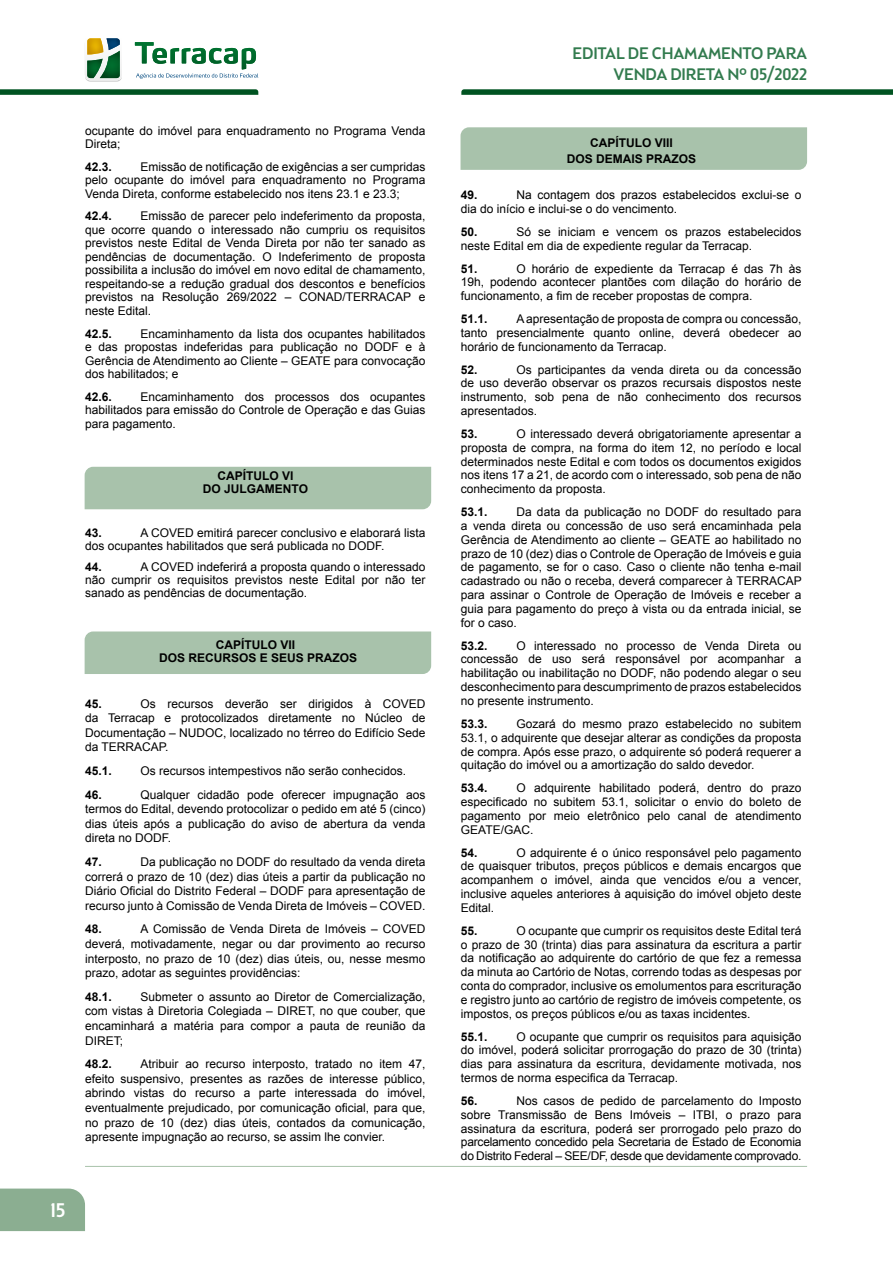
<style>
.page{position:relative;width:893px;height:1263px;background:#fff}
.page>*{position:absolute;margin:0;border:0;box-sizing:border-box;transform-origin:0 0}
.t1{font:500 19.5px "Brooklyn Samuels Five";color:#fff}
.t2{font:500 16.5px/20.4px "Brooklyn Samuels Five";letter-spacing:-.01em;color:#327b4e;text-align:right}
.t3{font:12px/13.8px "Arial";color:#000;text-align:justify}
.t4{font:700 12px/12.8px "Arial";color:#000;text-align:center}
</style>
<div class="page">
<div style="left:0;top:1188px;width:85px;height:43px;background:#8bae91"></div>
<svg style="left:0;top:89px;width:258px;height:6px;background:#146032"></svg>
<svg style="left:461px;top:89px;width:432px;height:6px;background:#146032"></svg>
<svg style="left:85px;top:38px;width:37px;height:44px"></svg>
<img style="left:87px;top:59px;width:16px;height:19px">
<svg style="left:135px;top:42px;width:123px;height:37px"></svg>
<hr style="left:85px;top:1166px;width:722px;height:1px;background:#a8c2ab">
<div style="left:460px;top:127px;width:347px;height:43px;background:#a8c2ab"></div>
<div style="left:85px;top:467px;width:346px;height:42px;background:#a8c2ab"></div>
<div style="left:85px;top:631px;width:346px;height:43px;background:#a8c2ab"></div>
<p class="t3" style="left:85px;top:124px;width:342px">ocupante do imóvel para enquadramento no Programa Venda<br>Direta;</p>
<p class="t4" style="left:85px;top:160px;width:28px">42.3.</p>
<p class="t3" style="left:85px;top:160px;width:342px;text-indent:56px">Emissão de notificação de exigências a ser cumpridas pelo ocupante do imóvel para enquadramento no Programa Venda Direta, conforme estabelecido nos itens 23.1 e 23.3;</p>
<p class="t4" style="left:85px;top:210px;width:28px">42.4.</p>
<p class="t3" style="left:85px;top:209px;width:342px;text-indent:56px">Emissão de parecer pelo indeferimento da proposta, que ocorre quando o interessado não cumpriu os requisitos previstos neste Edital de Venda Direta por não ter sanado as pendências de documentação. O Indeferimento de proposta possibilita a inclusão do imóvel em novo edital de chamamento, respeitando-se a redução gradual dos descontos e benefícios previstos na Resolução 269/2022 – CONAD/TERRACAP e neste Edital.</p>
<p class="t4" style="left:85px;top:327px;width:28px">42.5.</p>
<p class="t3" style="left:85px;top:327px;width:342px;text-indent:56px">Encaminhamento da lista dos ocupantes habilitados e das propostas indeferidas para publicação no DODF e à Gerência de Atendimento ao Cliente – GEATE para convocação dos habilitados; e</p>
<p class="t4" style="left:85px;top:390px;width:28px">42.6.</p>
<p class="t3" style="left:85px;top:390px;width:342px;text-indent:56px">Encaminhamento dos processos dos ocupantes habilitados para emissão do Controle de Operação e das Guias para pagamento.</p>
<p class="t4" style="left:203px;top:470px;width:107px">CAPÍTULO VI<br>DO JULGAMENTO</p>
<p class="t4" style="left:85px;top:526px;width:18px">43.</p>
<p class="t3" style="left:85px;top:526px;width:342px;line-height:12.8px;text-indent:56px">A COVED emitirá parecer conclusivo e elaborará lista dos ocupantes habilitados que será publicada no DODF.</p>
<p class="t4" style="left:85px;top:561px;width:18px">44.</p>
<p class="t3" style="left:85px;top:561px;width:342px;line-height:12.8px;text-indent:56px">A COVED indeferirá a proposta quando o interessado não cumprir os requisitos previstos neste Edital por não ter sanado as pendências de documentação.</p>
<p class="t4" style="left:159px;top:639px;width:200px">CAPÍTULO VII<br>DOS RECURSOS E SEUS PRAZOS</p>
<p class="t4" style="left:85px;top:697px;width:18px">45.</p>
<p class="t3" style="left:85px;top:696px;width:342px;line-height:14.5px;text-indent:56px">Os recursos deverão ser dirigidos à COVED da Terracap e protocolizados diretamente no Núcleo de Documentação – NUDOC, localizado no térreo do Edifício Sede da TERRACAP.</p>
<p class="t4" style="left:85px;top:765px;width:28px">45.1.</p>
<p class="t3" style="left:141px;top:764px;width:267px">Os recursos intempestivos não serão conhecidos.</p>
<p class="t4" style="left:85px;top:788px;width:18px">46.</p>
<p class="t3" style="left:85px;top:787px;width:342px;line-height:14.5px;text-indent:56px">Qualquer cidadão pode oferecer impugnação aos termos do Edital, devendo protocolizar o pedido em até 5 (cinco) dias úteis após a publicação do aviso de abertura da venda direta no DODF.</p>
<p class="t4" style="left:85px;top:856px;width:18px">47.</p>
<p class="t3" style="left:85px;top:855px;width:342px;line-height:14.5px;text-indent:56px">Da publicação no DODF do resultado da venda direta correrá o prazo de 10 (dez) dias úteis a partir da publicação no Diário Oficial do Distrito Federal – DODF para apresentação de recurso junto à Comissão de Venda Direta de Imóveis – COVED.</p>
<p class="t4" style="left:85px;top:923px;width:18px">48.</p>
<p class="t3" style="left:85px;top:922px;width:342px;line-height:14.5px;text-indent:56px">A Comissão de Venda Direta de Imóveis – COVED deverá, motivadamente, negar ou dar provimento ao recurso interposto, no prazo de 10 (dez) dias úteis, ou, nesse mesmo prazo, adotar as seguintes providências:</p>
<p class="t4" style="left:85px;top:990px;width:28px">48.1.</p>
<p class="t3" style="left:85px;top:989px;width:342px;line-height:14.5px;text-indent:56px">Submeter o assunto ao Diretor de Comercialização, com vistas à Diretoria Colegiada – DIRET, no que couber, que encaminhará a matéria para compor a pauta de reunião da DIRET;</p>
<p class="t4" style="left:85px;top:1058px;width:28px">48.2.</p>
<p class="t3" style="left:85px;top:1057px;width:342px;line-height:14.5px;text-indent:56px">Atribuir ao recurso interposto, tratado no item 47, efeito suspensivo, presentes as razões de interesse público, abrindo vistas do recurso a parte interessada do imóvel, eventualmente prejudicado, por comunicação oficial, para que, no prazo de 10 (dez) dias úteis, contados da comunicação, apresente impugnação ao recurso, se assim lhe convier.</p>
<h1 class="t1" style="left:51px;top:1199px;width:16px">15</h1>
<h2 class="t2" style="left:573px;top:45px;width:236px">EDITAL DE CHAMAMENTO PARA<br>VENDA DIRETA Nº 05/2022</h2>
<p class="t4" style="left:567px;top:135px;width:131px;line-height:15.9px">CAPÍTULO VIII<br>DOS DEMAIS PRAZOS</p>
<p class="t4" style="left:461px;top:189px;width:18px">49.</p>
<p class="t3" style="left:461px;top:188px;width:342px;text-indent:56px">Na contagem dos prazos estabelecidos exclui-se o dia do início e inclui-se o do vencimento.</p>
<p class="t4" style="left:461px;top:226px;width:18px">50.</p>
<p class="t3" style="left:461px;top:225px;width:342px;text-indent:56px">Só se iniciam e vencem os prazos estabelecidos neste Edital em dia de expediente regular da Terracap.</p>
<p class="t4" style="left:461px;top:262px;width:18px">51.</p>
<p class="t3" style="left:461px;top:262px;width:342px;text-indent:56px">O horário de expediente da Terracap é das 7h às 19h, podendo acontecer plantões com dilação do horário de funcionamento, a fim de receber propostas de compra.</p>
<p class="t4" style="left:461px;top:313px;width:28px">51.1.</p>
<p class="t3" style="left:461px;top:312px;width:342px;text-indent:56px">A apresentação de proposta de compra ou concessão, tanto presencialmente quanto online, deverá obedecer ao horário de funcionamento da Terracap.</p>
<p class="t4" style="left:461px;top:363px;width:18px">52.</p>
<p class="t3" style="left:461px;top:363px;width:342px;text-indent:56px">Os participantes da venda direta ou da concessão de uso deverão observar os prazos recursais dispostos neste instrumento, sob pena de não conhecimento dos recursos apresentados.</p>
<p class="t4" style="left:461px;top:428px;width:18px">53.</p>
<p class="t3" style="left:461px;top:427px;width:342px;text-indent:56px">O interessado deverá obrigatoriamente apresentar a proposta de compra, na forma do item 12, no período e local determinados neste Edital e com todos os documentos exigidos nos itens 17 a 21, de acordo com o interessado, sob pena de não conhecimento da proposta.</p>
<p class="t4" style="left:461px;top:506px;width:28px">53.1.</p>
<p class="t3" style="left:461px;top:505px;width:342px;text-indent:56px">Da data da publicação no DODF do resultado para a venda direta ou concessão de uso será encaminhada pela Gerência de Atendimento ao cliente – GEATE ao habilitado no prazo de 10 (dez) dias o Controle de Operação de Imóveis e guia de pagamento, se for o caso. Caso o cliente não tenha e-mail cadastrado ou não o receba, deverá comparecer à TERRACAP para assinar o Controle de Operação de Imóveis e receber a guia para pagamento do preço à vista ou da entrada inicial, se for o caso.</p>
<p class="t4" style="left:461px;top:639px;width:28px">53.2.</p>
<p class="t3" style="left:461px;top:639px;width:342px;text-indent:56px">O interessado no processo de Venda Direta ou concessão de uso será responsável por acompanhar a habilitação ou inabilitação no DODF, não podendo alegar o seu desconhecimento para descumprimento de prazos estabelecidos no presente instrumento.</p>
<p class="t4" style="left:461px;top:718px;width:28px">53.3.</p>
<p class="t3" style="left:461px;top:717px;width:342px;text-indent:56px">Gozará do mesmo prazo estabelecido no subitem 53.1, o adquirente que desejar alterar as condições da proposta de compra. Após esse prazo, o adquirente só poderá requerer a quitação do imóvel ou a amortização do saldo devedor.</p>
<p class="t4" style="left:461px;top:782px;width:28px">53.4.</p>
<p class="t3" style="left:461px;top:781px;width:342px;text-indent:56px">O adquirente habilitado poderá, dentro do prazo especificado no subitem 53.1, solicitar o envio do boleto de pagamento por meio eletrônico pelo canal de atendimento GEATE/GAC.</p>
<p class="t4" style="left:461px;top:846px;width:18px">54.</p>
<p class="t3" style="left:461px;top:845px;width:342px;text-indent:56px">O adquirente é o único responsável pelo pagamento de quaisquer tributos, preços públicos e demais encargos que acompanhem o imóvel, ainda que vencidos e/ou a vencer, inclusive aqueles anteriores à aquisição do imóvel objeto deste Edital.</p>
<p class="t4" style="left:461px;top:924px;width:18px">55.</p>
<p class="t3" style="left:461px;top:924px;width:342px;text-indent:56px">O ocupante que cumprir os requisitos deste Edital terá o prazo de 30 (trinta) dias para assinatura da escritura a partir da notificação ao adquirente do cartório de que fez a remessa da minuta ao Cartório de Notas, correndo todas as despesas por conta do comprador, inclusive os emolumentos para escrituração e registro junto ao cartório de registro de imóveis competente, os impostos, os preços públicos e/ou as taxas incidentes.</p>
<p class="t4" style="left:461px;top:1030px;width:28px">55.1.</p>
<p class="t3" style="left:461px;top:1029px;width:342px;text-indent:56px">O ocupante que cumprir os requisitos para aquisição do imóvel, poderá solicitar prorrogação do prazo de 30 (trinta) dias para assinatura da escritura, devidamente motivada, nos termos de norma especifica da Terracap.</p>
<p class="t4" style="left:461px;top:1095px;width:18px">56.</p>
<p class="t3" style="left:461px;top:1094px;width:342px;text-indent:56px">Nos casos de pedido de parcelamento do Imposto sobre Transmissão de Bens Imóveis – ITBI, o prazo para assinatura da escritura, poderá ser prorrogado pelo prazo do parcelamento concedido pela Secretaria de Estado de Economia do Distrito Federal – SEE/DF, desde que devidamente comprovado.</p>
</div>
